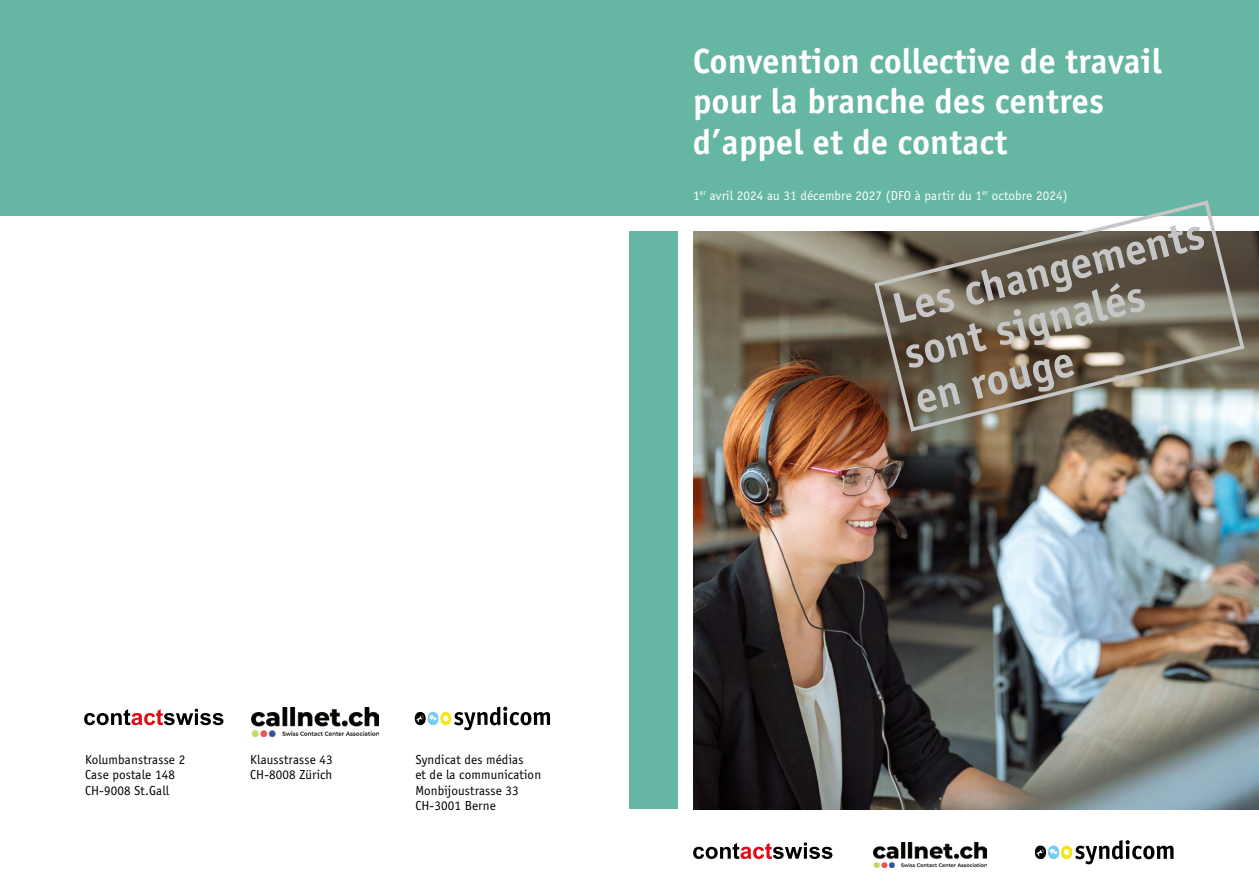
<style>
.page{position:relative;width:1259px;height:893px;background:#fff}
.page>*{position:absolute;margin:0;border:0;box-sizing:border-box;transform-origin:0 0}
.t1{font:700 45px/46.2px "Officina Sans";color:#c6c6c6}
.t2{font:700 36px/40.5px "Officina Sans";letter-spacing:.01em;color:#fff}
.t3{font:13.5px/15.1px "Officina Sans";letter-spacing:.01em;color:#000}
.t4{font:13.5px "Officina Sans";letter-spacing:.01em;color:#fff}
</style>
<div class="page">
<div style="left:0;top:0;width:1259px;height:216px;background:#65b6a2"></div>
<div style="left:629px;top:232px;width:48px;height:577px;background:#65b6a2"></div>
<svg style="left:693px;top:843px;width:139px;height:16px"></svg>
<svg style="left:84px;top:709px;width:139px;height:16px"></svg>
<div style="left:415px;top:712px;width:11px;height:13px;background:#000;border-radius:50%"></div>
<div style="left:427px;top:712px;width:11px;height:13px;background:#71cbf4;border-radius:50%"></div>
<svg style="left:416px;top:715px;width:21px;height:7px"></svg>
<svg style="left:440px;top:712px;width:11px;height:13px"></svg>
<svg style="left:443px;top:707px;width:107px;height:23px"></svg>
<svg style="left:1075px;top:840px;width:98px;height:24px"></svg>
<div style="left:1035px;top:845px;width:11px;height:14px;background:#000;border-radius:50%"></div>
<div style="left:1048px;top:845px;width:11px;height:14px;background:#71cbf4;border-radius:50%"></div>
<svg style="left:1036px;top:849px;width:21px;height:7px"></svg>
<svg style="left:1061px;top:845px;width:11px;height:14px"></svg>
<svg style="left:1063px;top:848px;width:6px;height:7px"></svg>
<img style="left:874px;top:842px;width:112px;height:26px">
<img style="left:251px;top:708px;width:127px;height:29px">
<img style="left:693px;top:232px;width:566px;height:577px">
<svg style="left:872px;top:200px;width:374px;height:234px;background:#7c7a6c"></svg>
<p class="t3" style="left:85px;top:752px;width:102px">Kolumbanstrasse 2<br>Case postale 148<br>CH-9008 St.Gall</p>
<p class="t3" style="left:250px;top:752px;width:84px">Klausstrasse 43<br>CH-8008 Zürich</p>
<p class="t3" style="left:415px;top:752px;width:127px">Syndicat des médias<br>et de la communication<br>Monbijoustrasse 33<br>CH-3001 Berne</p>
<h2 class="t2" style="left:693px;top:40px;width:470px">Convention collective de travail pour la branche des centres d’appel et de contact</h2>
<p class="t4" style="left:693px;top:188px;width:376px">1<sup>er</sup> avril 2024 au 31 décembre 2027 (DFO à partir du 1<sup>er</sup> octobre 2024)</p>
<h1 class="t1" style="left:887px;top:287px;width:321px;rotate:-14deg">Les changements sont signalés<br>en rouge</h1>
</div>
